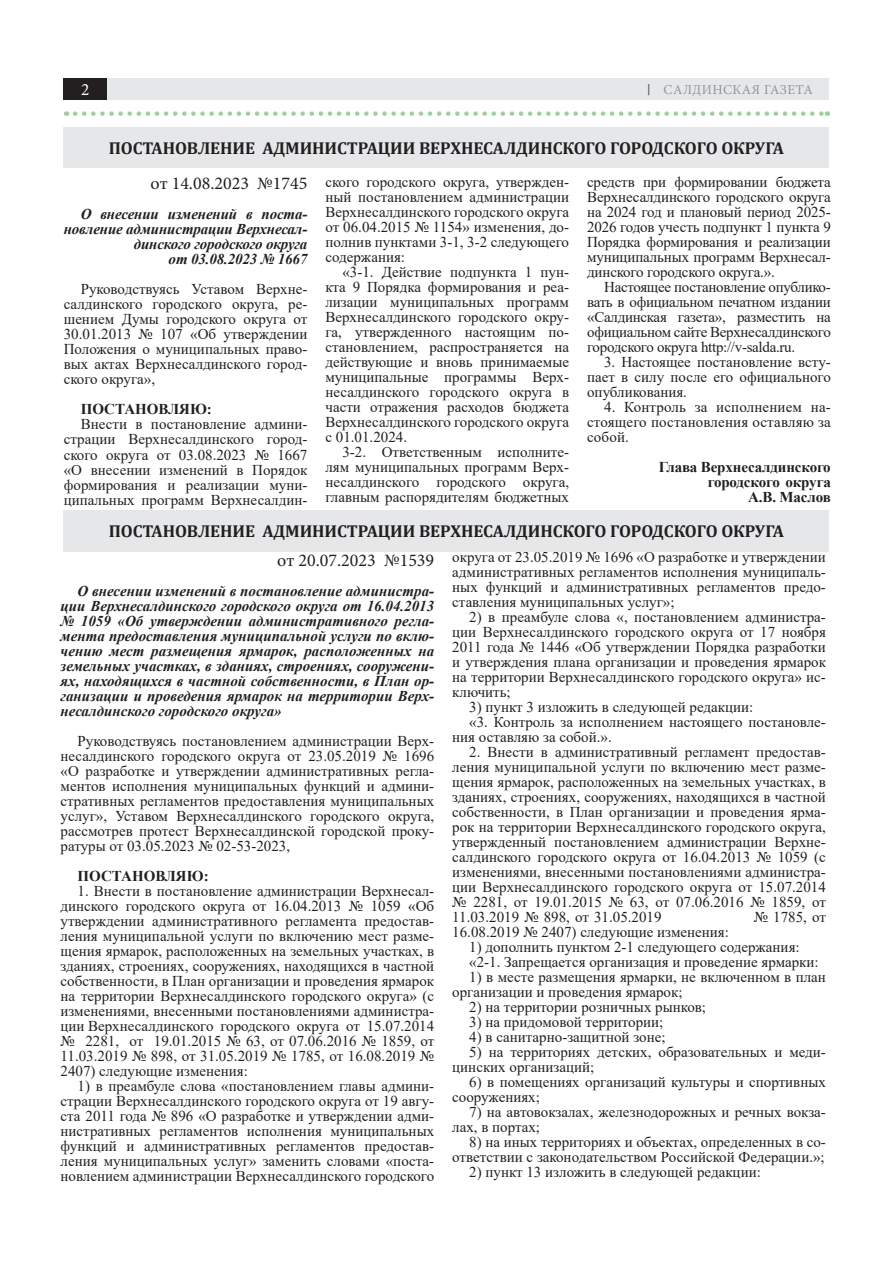
<style>
.page{position:relative;width:893px;height:1263px;background:#fff}
.page>*{position:absolute;margin:0;border:0;box-sizing:border-box;transform-origin:0 0}
.t1{font:18px "Minion Pro";color:#231f20}
.t2{font:700 17.25px "Cambria";letter-spacing:-.005em;color:#231f20}
.t3{font:17.25px "Minion Pro";color:#fff}
.t4{font:15px/15px "Times New Roman";color:#231f20;text-align:justify}
.t5{font:italic 700 15px/15px "Times New Roman";letter-spacing:-.01em;color:#231f20;text-align:justify}
.t6{font:700 15px/15px "Times New Roman";letter-spacing:-.01em;color:#231f20;text-align:right}
.t7{font:13.5px "Minion Pro";letter-spacing:.03em;color:#939598}
.s1{font-family:"Franklin Gothic";color:#57585a}
</style>
<div class="page">
<div style="left:104px;top:78px;width:725px;height:21px;background:#e6e7e9"></div>
<div style="left:64px;top:78px;width:43px;height:21px;background:#231f20"></div>
<svg style="left:75px;top:111px;width:753px;height:5px"></svg>
<div style="left:64px;top:510px;width:765px;height:42px;background:#e6e7e9"></div>
<div style="left:64px;top:128px;width:765px;height:40px;background:#e6e7e9"></div>
<p class="t3" style="left:81px;top:78px;width:10px">2</p>
<p class="t7" style="left:645px;top:80px;width:169px"><span class="s1">|</span> САЛДИНСКАЯ ГАЗЕТА</p>
<p class="t2" style="left:109px;top:136px;width:677px">ПОСТАНОВЛЕНИЕ АДМИНИСТРАЦИИ ВЕРХНЕСАЛДИНСКОГО ГОРОДСКОГО ОКРУГА</p>
<p class="t1" style="left:150px;top:172px;width:159px">от 14.08.2023 №1745</p>
<p class="t5" style="left:64px;top:207px;width:245px;text-align:right">О внесении изменений в поста&shy;новление администрации Верхнесал&shy;динского городского округа</p>
<p class="t5" style="left:169px;top:252px;width:140px">от 03.08.2023 № 1667</p>
<p class="t4" style="left:64px;top:281px;width:245px;text-indent:17px">Руководствуясь Уставом Верхне&shy;салдинского городского округа, ре&shy;шением Думы городского округа от 30.01.2013 № 107 «Об утверждении Положения о муниципальных право&shy;вых актах Верхнесалдинского город&shy;ского округа»,</p>
<p class="t6" style="left:81px;top:401px;width:133px">ПОСТАНОВЛЯЮ:</p>
<p class="t4" style="left:64px;top:416px;width:245px;text-indent:17px">Внести в постановление админи&shy;страции Верхнесалдинского город&shy;ского округа от 03.08.2023 № 1667 «О внесении изменений в Порядок формирования и реализации муни&shy;ципальных программ Верхнесалдин-</p>
<p class="t4" style="left:587px;top:174px;width:245px">средств при формировании бюджета Верхнесалдинского городского округа на 2024 год и плановый период 2025- 2026 годов учесть подпункт 1 пункта 9<br>Порядка формирования и реализации муниципальных программ Верхнесал&shy;динского городского округа.».</p>
<p class="t4" style="left:587px;top:279px;width:245px;text-indent:17px">Настоящее постановление опублико&shy;вать в официальном печатном издании «Салдинская газета», разместить на официальном сайте Верхнесалдинского городского округа http://v-salda.ru.</p>
<p class="t4" style="left:587px;top:354px;width:245px;text-indent:17px">3. Настоящее постановление всту&shy;пает в силу после его официального опубликования.</p>
<p class="t4" style="left:587px;top:399px;width:245px;text-indent:17px">4. Контроль за исполнением на&shy;стоящего постановления оставляю за собой.</p>
<p class="t6" style="left:659px;top:459px;width:174px">Глава Верхнесалдинского</p>
<p class="t6" style="left:708px;top:474px;width:125px">городского округа<br>А.В. Маслов</p>
<p class="t4" style="left:325px;top:174px;width:245px">ского городского округа, утвержден&shy;ный постановлением администрации Верхнесалдинского городского округа от 06.04.2015 № 1154» изменения, до&shy;полнив пунктами 3-1, 3-2 следующего содержания:</p>
<p class="t4" style="left:325px;top:264px;width:245px;text-indent:17px">«3-1. Действие подпункта 1 пун&shy;кта 9 Порядка формирования и реа&shy;лизации муниципальных программ Верхнесалдинского городского окру&shy;га, утвержденного настоящим по&shy;становлением, распространяется на действующие и вновь принимаемые муниципальные программы Верх&shy;несалдинского городского округа в части отражения расходов бюджета Верхнесалдинского городского округа с 01.01.2024.</p>
<p class="t4" style="left:325px;top:444px;width:245px;text-indent:17px">3-2. Ответственным исполните&shy;лям муниципальных программ Верх&shy;несалдинского городского округа, главным распорядителям бюджетных</p>
<p class="t2" style="left:109px;top:519px;width:677px">ПОСТАНОВЛЕНИЕ АДМИНИСТРАЦИИ ВЕРХНЕСАЛДИНСКОГО ГОРОДСКОГО ОКРУГА</p>
<p class="t1" style="left:277px;top:548px;width:159px">от 20.07.2023 №1539</p>
<p class="t5" style="left:61px;top:583px;width:375px;text-indent:17px">О внесении изменений в постановление администра&shy;ции Верхнесалдинского городского округа от 16.04.2013 № 1059 «Об утверждении административного регла&shy;мента предоставления муниципальной услуги по вклю&shy;чению мест размещения ярмарок, расположенных на земельных участках, в зданиях, строениях, сооружени&shy;ях, находящихся в частной собственности, в План ор&shy;ганизации и проведения ярмарок на территории Верх&shy;несалдинского городского округа»</p>
<p class="t4" style="left:61px;top:733px;width:375px;text-indent:17px">Руководствуясь постановлением администрации Верх&shy;несалдинского городского округа от 23.05.2019 № 1696 «О разработке и утверждении административных регла&shy;ментов исполнения муниципальных функций и админи&shy;стративных регламентов предоставления муниципальных услуг», Уставом Верхнесалдинского городского округа, рассмотрев протест Верхнесалдинской городской проку&shy;ратуры от 03.05.2023 № 02-53-2023,</p>
<p class="t6" style="left:78px;top:868px;width:133px">ПОСТАНОВЛЯЮ:</p>
<p class="t4" style="left:61px;top:883px;width:375px;text-indent:17px">1. Внести в постановление администрации Верхнесал&shy;динского городского округа от 16.04.2013 № 1059 «Об утверждении административного регламента предостав&shy;ления муниципальной услуги по включению мест разме&shy;щения ярмарок, расположенных на земельных участках, в зданиях, строениях, сооружениях, находящихся в частной собственности, в План организации и проведения ярмарок на территории Верхнесалдинского городского округа» (с изменениями, внесенными постановлениями администра&shy;ции Верхнесалдинского городского округа от 15.07.2014 № 2281, от 19.01.2015 № 63, от 07.06.2016 № 1859, от 11.03.2019 № 898, от 31.05.2019 № 1785, от 16.08.2019 № 2407) следующие изменения:</p>
<p class="t4" style="left:61px;top:1078px;width:375px;text-indent:17px">1) в преамбуле слова «постановлением главы админи&shy;страции Верхнесалдинского городского округа от 19 авгу&shy;ста 2011 года № 896 «О разработке и утверждении адми&shy;нистративных регламентов исполнения муниципальных функций и административных регламентов предостав&shy;ления муниципальных услуг» заменить словами «поста&shy;новлением администрации Верхнесалдинского городского</p>
<p class="t4" style="left:452px;top:549px;width:375px">округа от 23.05.2019 № 1696 «О разработке и утверждении административных регламентов исполнения муниципаль&shy;ных функций и административных регламентов предо&shy;ставления муниципальных услуг»;</p>
<p class="t4" style="left:452px;top:609px;width:375px;text-indent:17px">2) в преамбуле слова «, постановлением администра&shy;ции Верхнесалдинского городского округа от 17 ноября 2011 года № 1446 «Об утверждении Порядка разработки и утверждения плана организации и проведения ярмарок на территории Верхнесалдинского городского округа» ис&shy;ключить;</p>
<p class="t4" style="left:469px;top:699px;width:286px">3) пункт 3 изложить в следующей редакции:</p>
<p class="t4" style="left:452px;top:714px;width:375px;text-indent:17px">«3. Контроль за исполнением настоящего постановле&shy;ния оставляю за собой.».</p>
<p class="t4" style="left:452px;top:744px;width:375px;text-indent:17px">2. Внести в административный регламент предостав&shy;ления муниципальной услуги по включению мест разме&shy;щения ярмарок, расположенных на земельных участках, в зданиях, строениях, сооружениях, находящихся в частной собственности, в План организации и проведения ярма&shy;рок на территории Верхнесалдинского городского округа, утвержденный постановлением администрации Верхне&shy;салдинского городского округа от 16.04.2013 № 1059 (с изменениями, внесенными постановлениями администра&shy;ции Верхнесалдинского городского округа от 15.07.2014 № 2281, от 19.01.2015 № 63, от 07.06.2016 № 1859, от 11.03.2019 № 898, от 31.05.2019</p>
<p class="t4" style="left:754px;top:909px;width:74px">№ 1785, от</p>
<p class="t4" style="left:452px;top:924px;width:278px">16.08.2019 № 2407) следующие изменения:</p>
<p class="t4" style="left:469px;top:939px;width:332px">1) дополнить пунктом 2-1 следующего содержания:</p>
<p class="t4" style="left:469px;top:954px;width:351px">«2-1. Запрещается организация и проведение ярмарки:</p>
<p class="t4" style="left:452px;top:969px;width:375px;text-indent:17px">1) в месте размещения ярмарки, не включенном в план организации и проведения ярмарок;</p>
<p class="t4" style="left:469px;top:999px;width:238px">2) на территории розничных рынков;</p>
<p class="t4" style="left:469px;top:1014px;width:196px">3) на придомовой территории;</p>
<p class="t4" style="left:469px;top:1029px;width:198px">4) в санитарно-защитной зоне;</p>
<p class="t4" style="left:452px;top:1044px;width:375px;text-indent:17px">5) на территориях детских, образовательных и меди&shy;цинских организаций;</p>
<p class="t4" style="left:452px;top:1074px;width:375px;text-indent:17px">6) в помещениях организаций культуры и спортивных сооружениях;</p>
<p class="t4" style="left:452px;top:1104px;width:375px;text-indent:17px">7) на автовокзалах, железнодорожных и речных вокза&shy;лах, в портах;</p>
<p class="t4" style="left:452px;top:1134px;width:375px;text-align:right">8) на иных территориях и объектах, определенных в со&shy;ответствии с законодательством Российской Федерации.»;</p>
<p class="t4" style="left:469px;top:1164px;width:293px">2) пункт 13 изложить в следующей редакции:</p>
</div>
